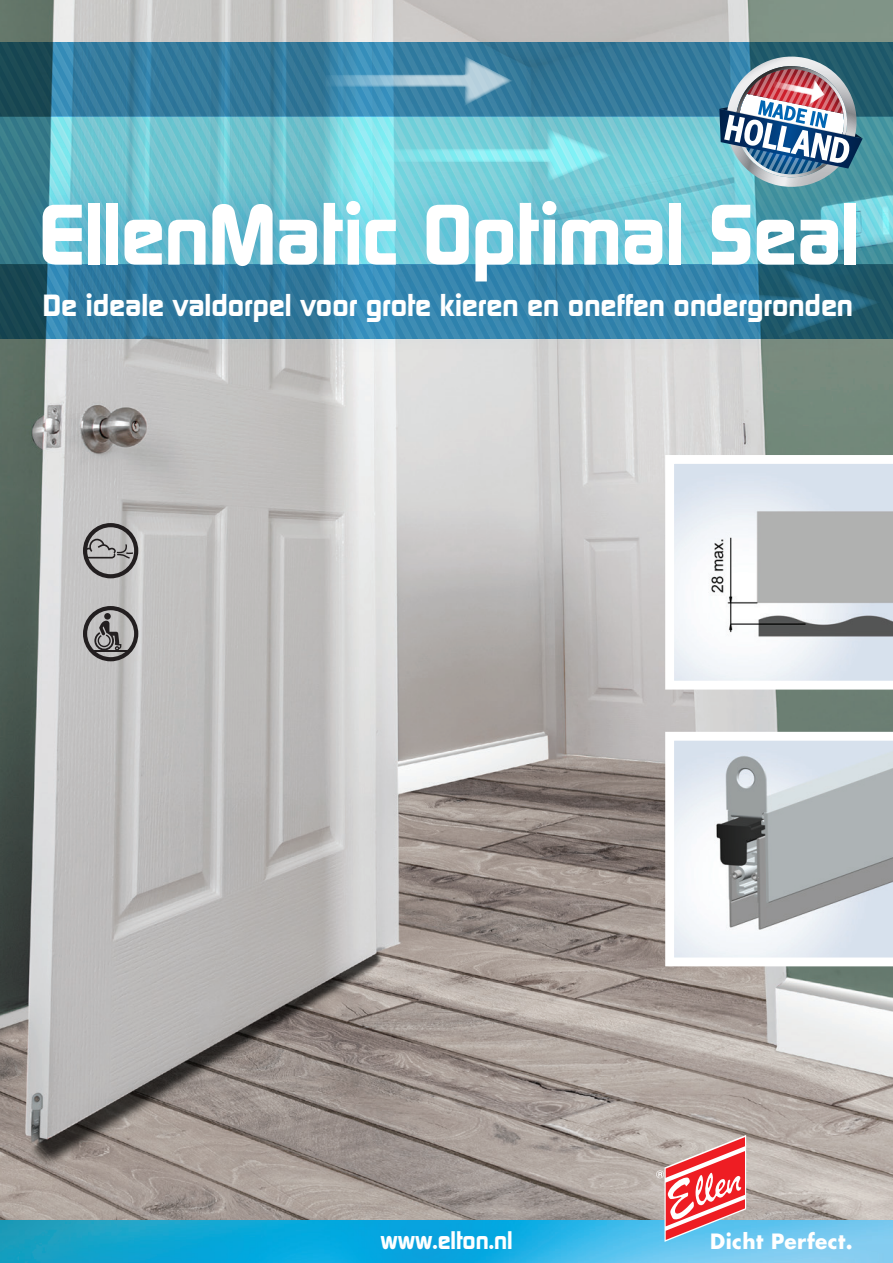
<style>
.page{position:relative;width:893px;height:1263px;background:#fff}
.page>*{position:absolute;margin:0;border:0;box-sizing:border-box;transform-origin:0 0}
.t1{font:700 83.25px "Digital";letter-spacing:-.015em;color:#fff}
.t2{font:700 29.85px "Digital";color:#fff}
.t3{font:700 24px "Digital";color:#fff}
.t4{font:700 20.55px "Futura Std";letter-spacing:.02em;color:#fff}
</style>
<div class="page">
<img style="left:0;top:0;width:893px;height:1263px">
<svg style="left:0;top:43px;width:665px;height:74px;background:#327696"></svg>
<svg style="left:0;top:117px;width:665px;height:148px;background:#73c8d1"></svg>
<svg style="left:326px;top:56px;width:187px;height:50px;background:#5595b5"></svg>
<img style="left:665px;top:43px;width:228px;height:122px">
<svg style="left:665px;top:732px;width:228px;height:234px"></svg>
<svg style="left:665px;top:455px;width:228px;height:234px"></svg>
<svg style="left:656px;top:1135px;width:90px;height:107px;background:#d1858c"></svg>
<svg style="left:83px;top:523px;width:55px;height:55px;background:#969595"></svg>
<svg style="left:83px;top:606px;width:55px;height:55px;background:#8a8888"></svg>
<hr style="left:94px;top:651px;width:36px;height:1px;background:#231f20">
<div style="left:5px;top:165px;width:888px;height:193px;background:#0072bc;opacity:.35"></div>
<p class="t1" style="left:39px;top:187px;width:823px">EllenMatic Optimal Seal</p>
<p class="t2" style="left:43px;top:288px;width:812px">De ideale valdorpel voor grote kieren en oneffen ondergronden</p>
<p class="t3" style="left:380px;top:1226px;width:134px">www.elton.nl</p>
<p class="t4" style="left:710px;top:1227px;width:144px">Dicht Perfect.</p>
</div>
